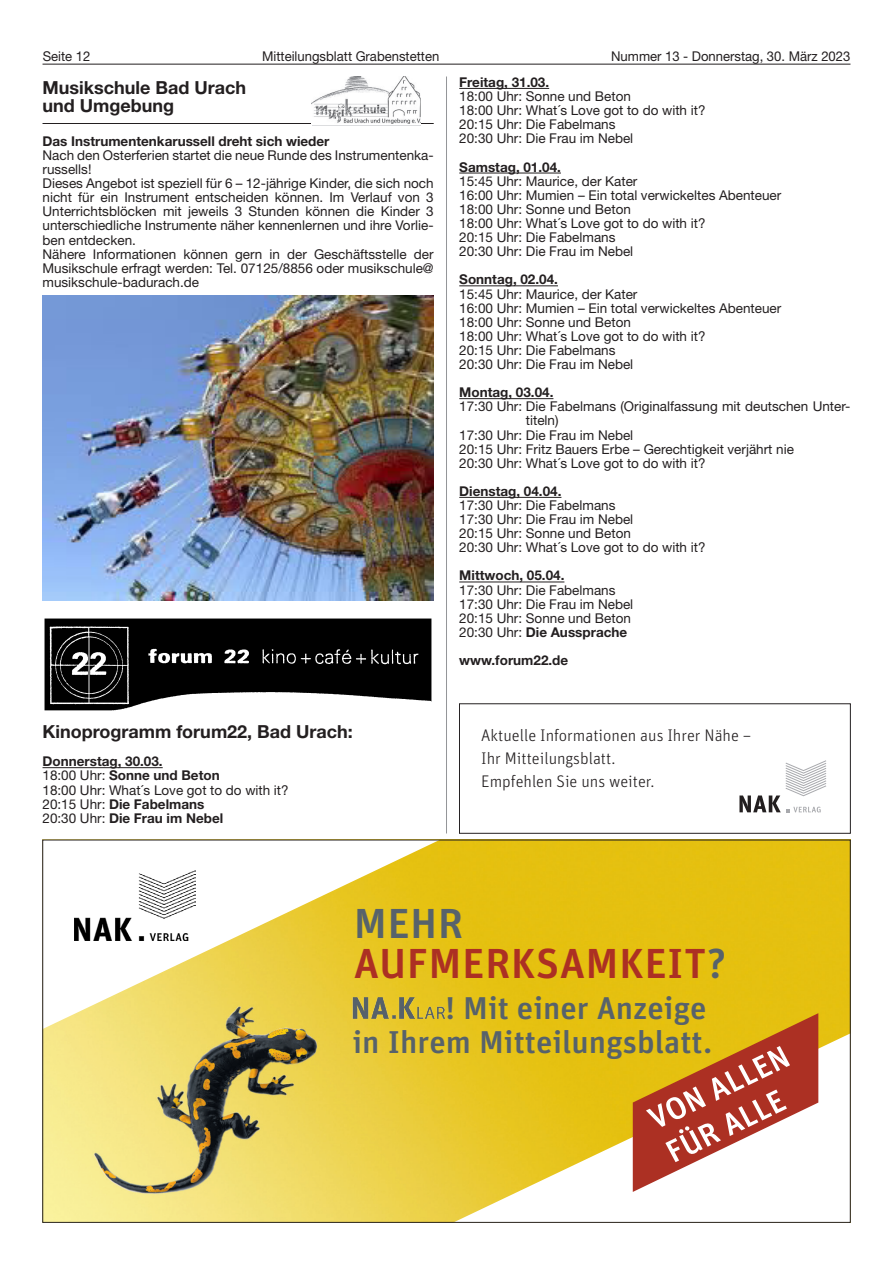
<style>
.page{position:relative;width:893px;height:1263px;background:#fff}
.page>*{position:absolute;margin:0;border:0;box-sizing:border-box;transform-origin:0 0}
.t1{font:500 42px/40.5px "Unit Pro";letter-spacing:.01em;color:#ac3023;scale:1.05 1}
.t2{font:500 31.5px/34.5px "Unit Pro";color:#57626b;text-align:right;scale:1.05 1}
.t3{font:700 18px/18px "Helvetica Neue";color:#231f20}
.t4{font:300 16.8px/23px "Unit Pro";color:#231f20}
.t5{font:13.5px/14.1px "Helvetica Neue";color:#231f20}
.t6{font:700 13.5px "Helvetica Neue";color:#231f20}
.s1{font-family:"Frutiger";font-weight:900;font-size:14.7px}
.s2{font-weight:700}
.s3{color:#57626b}
</style>
<div class="page">
<hr style="left:43px;top:64px;width:807px;height:1px;background:#231f20">
<hr style="left:446px;top:77px;width:1px;height:756px;background:#939598">
<hr style="left:43px;top:767px;width:120px;height:1px;background:#231f20">
<hr style="left:43px;top:123px;width:391px;height:1px;background:#231f20">
<svg style="left:350px;top:76px;width:71px;height:48px"></svg>
<img style="left:312px;top:77px;width:108px;height:47px">
<img style="left:43px;top:296px;width:391px;height:305px">
<img style="left:44px;top:618px;width:388px;height:93px">
<hr style="left:459px;top:88px;width:90px;height:1px;background:#231f20">
<hr style="left:459px;top:173px;width:102px;height:1px;background:#231f20">
<hr style="left:459px;top:285px;width:99px;height:1px;background:#231f20">
<hr style="left:459px;top:398px;width:94px;height:1px;background:#231f20">
<hr style="left:459px;top:497px;width:102px;height:1px;background:#231f20">
<hr style="left:459px;top:582px;width:105px;height:1px;background:#231f20">
<svg style="left:739px;top:760px;width:88px;height:52px"></svg>
<img style="left:45px;top:842px;width:803px;height:378px">
<img style="left:440px;top:997px;width:5px;height:22px">
<svg style="left:45px;top:842px;width:395px;height:187px"></svg>
<svg style="left:453px;top:1033px;width:395px;height:187px"></svg>
<img style="left:75px;top:870px;width:121px;height:70px">
<svg style="left:633px;top:1013px;width:185px;height:179px"></svg>
<p class="t5" style="left:43px;top:49px;width:49px">Seite 12</p>
<p class="t5" style="left:262px;top:49px;width:179px">Mitteilungsblatt Grabenstetten</p>
<p class="t5" style="left:611px;top:49px;width:241px">Nummer 13 - Donnerstag, 30. März 2023</p>
<h3 class="t3" style="left:43px;top:78px;width:227px">Musikschule Bad Urach und Umgebung<span class="s1">Musikschule</span></h3>
<p class="t6" style="left:43px;top:133px;width:289px">Das Instrumentenkarussell dreht sich wieder</p>
<p class="t5" style="left:43px;top:148px;width:393px">Nach den Osterferien startet die neue Runde des Instrumentenka&shy;russells!<br>Dieses Angebot ist speziell für 6 – 12-jährige Kinder, die sich noch nicht für ein Instrument entscheiden können. Im Verlauf von 3<br>Unterrichtsblöcken mit jeweils 3 Stunden können die Kinder 3 unterschiedliche Instrumente näher kennenlernen und ihre Vorlie&shy;ben entdecken.<br>Nähere Informationen können gern in der Geschäftsstelle der Musikschule erfragt werden: Tel. 07125/8856 oder musikschule@ musikschule-badurach.de</p>
<p class="t6" style="left:459px;top:74px;width:91px">Freitag, 31.03.</p>
<p class="t5" style="left:459px;top:89px;width:248px">18:00 Uhr: Sonne und Beton<br>18:00 Uhr: What´s Love got to do with it?<br>20:15 Uhr: Die Fabelmans<br>20:30 Uhr: Die Frau im Nebel</p>
<p class="t6" style="left:459px;top:158px;width:103px">Samstag, 01.04.</p>
<p class="t5" style="left:459px;top:174px;width:324px">15:45 Uhr: Maurice, der Kater<br>16:00 Uhr: Mumien – Ein total verwickeltes Abenteuer 18:00 Uhr: Sonne und Beton<br>18:00 Uhr: What´s Love got to do with it?<br>20:15 Uhr: Die Fabelmans<br>20:30 Uhr: Die Frau im Nebel</p>
<p class="t6" style="left:459px;top:271px;width:100px">Sonntag, 02.04.</p>
<p class="t5" style="left:459px;top:286px;width:324px">15:45 Uhr: Maurice, der Kater<br>16:00 Uhr: Mumien – Ein total verwickeltes Abenteuer 18:00 Uhr: Sonne und Beton<br>18:00 Uhr: What´s Love got to do with it?<br>20:15 Uhr: Die Fabelmans<br>20:30 Uhr: Die Frau im Nebel</p>
<p class="t6" style="left:459px;top:384px;width:96px">Montag, 03.04.</p>
<p class="t5" style="left:459px;top:399px;width:393px">17:30 Uhr: Die Fabelmans (Originalfassung mit deutschen Unter-</p>
<p class="t5" style="left:526px;top:413px;width:34px">titeln)</p>
<p class="t5" style="left:459px;top:427px;width:176px">17:30 Uhr: Die Frau im Nebel</p>
<p class="t5" style="left:459px;top:442px;width:336px">20:15 Uhr: Fritz Bauers Erbe – Gerechtigkeit verjährt nie</p>
<p class="t5" style="left:459px;top:456px;width:248px">20:30 Uhr: What´s Love got to do with it?</p>
<p class="t6" style="left:459px;top:483px;width:104px">Dienstag, 04.04.</p>
<p class="t5" style="left:459px;top:498px;width:248px">17:30 Uhr: Die Fabelmans<br>17:30 Uhr: Die Frau im Nebel<br>20:15 Uhr: Sonne und Beton<br>20:30 Uhr: What´s Love got to do with it?</p>
<p class="t6" style="left:459px;top:567px;width:107px">Mittwoch, 05.04.</p>
<p class="t5" style="left:459px;top:582px;width:176px">17:30 Uhr: Die Fabelmans<br>17:30 Uhr: Die Frau im Nebel<br>20:15 Uhr: Sonne und Beton<br>20:30 Uhr: <span class="s2">Die Aussprache</span></p>
<p class="t6" style="left:459px;top:652px;width:110px">www.forum22.de</p>
<h3 class="t3" style="left:43px;top:722px;width:312px">Kinoprogramm forum22, Bad Urach:</h3>
<p class="t5" style="left:43px;top:754px;width:248px"><span class="s2">Donnerstag, 30.03.<br></span>18:00 Uhr: <span class="s2">Sonne und Beton<br></span>18:00 Uhr: What´s Love got to do with it?<br>20:15 Uhr: <span class="s2">Die Fabelmans<br></span>20:30 Uhr: <span class="s2">Die Frau im Nebel</span></p>
<p class="t4" style="left:481px;top:723px;width:271px">Aktuelle Informationen aus Ihrer Nähe –<br>Ihr Mitteilungsblatt.<br>Empfehlen Sie uns weiter.</p>
<h1 class="t1" style="left:354px;top:901px;width:356px"><span class="s3">MEHR<br></span>AUFMERKSAMKEIT<span class="s3">?</span></h1>
<h2 class="t2" style="left:353px;top:989px;width:344px">! Mit einer Anzeige<br>in Ihrem Mitteilungsblatt.</h2>
</div>
